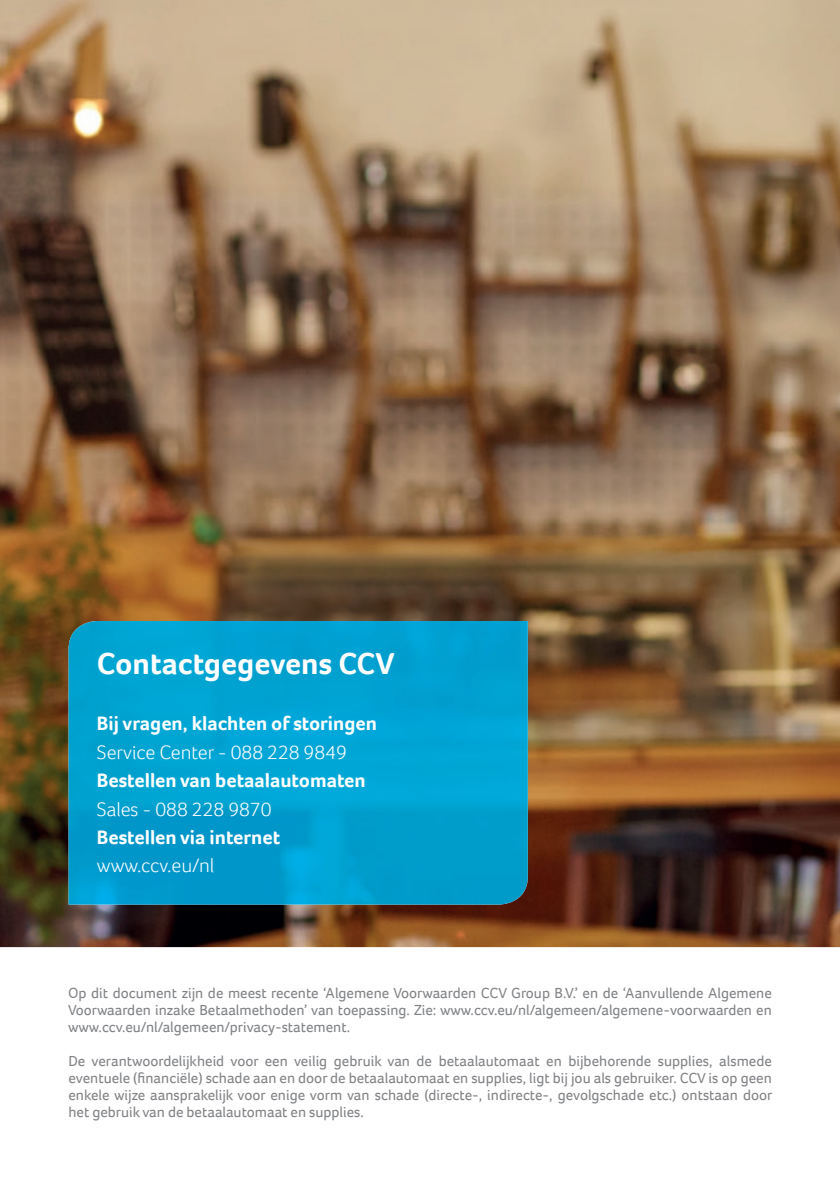
<style>
.page{position:relative;width:840px;height:1191px;background:#fff}
.page>*{position:absolute;margin:0;border:0;box-sizing:border-box;transform-origin:0 0}
.t1{font:700 31.2px "Foco";color:#fff}
.t2{font:700 20px "Foco";color:#fff}
.t3{font:300 20px "Foco";color:#fff}
.t4{font:15px/17px "Foco";color:#808285;text-align:justify}
</style>
<div class="page">
<img style="left:0;top:0;width:839px;height:947px">
<img style="left:69px;top:621px;width:458px;height:283px">
<h1 class="t1" style="left:97px;top:642px;width:299px">Contactgegevens CCV</h1>
<h2 class="t2" style="left:97px;top:710px;width:281px">Bij vragen, klachten of storingen</h2>
<h2 class="t3" style="left:97px;top:739px;width:251px">Service Center - 088 228 9849</h2>
<h2 class="t2" style="left:97px;top:767px;width:270px">Bestellen van betaalautomaten</h2>
<h2 class="t3" style="left:97px;top:795px;width:176px">Sales - 088 228 9870</h2>
<h2 class="t2" style="left:97px;top:824px;width:185px">Bestellen via internet</h2>
<h2 class="t3" style="left:97px;top:852px;width:119px">www.ccv.eu/nl</h2>
<p class="t4" style="left:68px;top:984px;width:705px">Op dit document zijn de meest recente ‘Algemene Voorwaarden CCV Group B.V.’ en de ‘Aanvullende Algemene Voorwaarden inzake Betaalmethoden’ van toepassing. Zie: www.ccv.eu/nl/algemeen/algemene-voorwaarden en www.ccv.eu/nl/algemeen/privacy-statement.</p>
<p class="t4" style="left:68px;top:1052px;width:705px">De verantwoordelijkheid voor een veilig gebruik van de betaalautomaat en bijbehorende supplies, alsmede eventuele (financiële) schade aan en door de betaalautomaat en supplies, ligt bij jou als gebruiker. CCV is op geen enkele wijze aansprakelijk voor enige vorm van schade (directe-, indirecte-, gevolgschade etc.) ontstaan door het gebruik van de betaalautomaat en supplies.</p>
</div>
